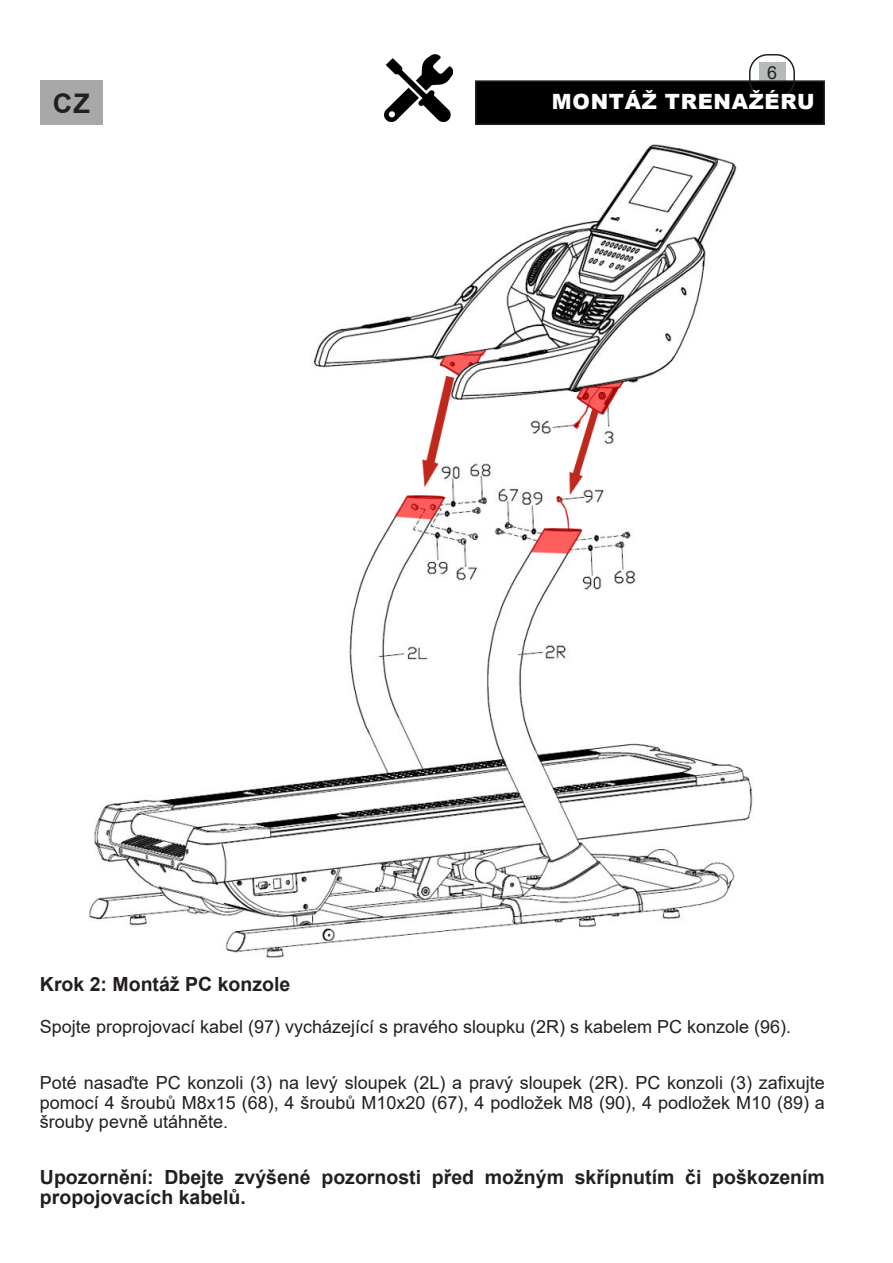
<style>
.page{position:relative;width:893px;height:1263px;background:#fff}
.page>*{position:absolute;margin:0;border:0;box-sizing:border-box;transform-origin:0 0}
.t1{font:700 27px "Arial";color:#231f20}
.t2{font:900 21px "Arial";letter-spacing:.035em;color:#fff}
.Ztucneni{font:700 19.5px/19.5px "Arial";color:#231f20}
.Text{font:18px/19.5px "Arial";color:#231f20;text-align:justify}
</style>
<div class="page">
<div style="left:759px;top:62px;width:27px;height:21px;background:#b7baba"></div>
<div style="left:476px;top:81px;width:348px;height:43px;background:#000"></div>
<div style="left:475px;top:80px;width:350px;height:45px;border:2px solid #231f20"></div>
<div style="left:749px;top:54px;width:46px;height:45px;border:2px solid #231f20;border-radius:18px"></div>
<img style="left:384px;top:54px;width:68px;height:68px">
<div style="left:40px;top:80px;width:63px;height:45px;background:#a7a9a9"></div>
<img style="left:89px;top:144px;width:665px;height:815px">
<p class="Text" style="left:767px;top:62px;width:12px">6</p>
<h1 class="t1" style="left:53px;top:84px;width:38px">CZ</h1>
<p class="t2" style="left:552px;top:87px;width:264px">MONTÁŽ TRENAŽÉRU</p>
<p class="Ztucneni" style="left:40px;top:974px;width:252px">Krok 2: Montáž PC konzole</p>
<p class="Text" style="left:40px;top:1017px;width:753px">Spojte proprojovací kabel (97) vycházející s pravého sloupku (2R) s kabelem PC konzole (96).</p>
<p class="Text" style="left:40px;top:1073px;width:786px">Poté nasaďte PC konzoli (3) na levý sloupek (2L) a pravý sloupek (2R). PC konzoli (3) zafixujte pomocí 4 šroubů M8x15 (68), 4 šroubů M10x20 (67), 4 podložek M8 (90), 4 podložek M10 (89) a šrouby pevně utáhněte.</p>
<p class="Ztucneni" style="left:40px;top:1168px;width:786px">Upozornění: Dbejte zvýšené pozornosti před možným skřípnutím či poškozením propojovacích kabelů.</p>
</div>
